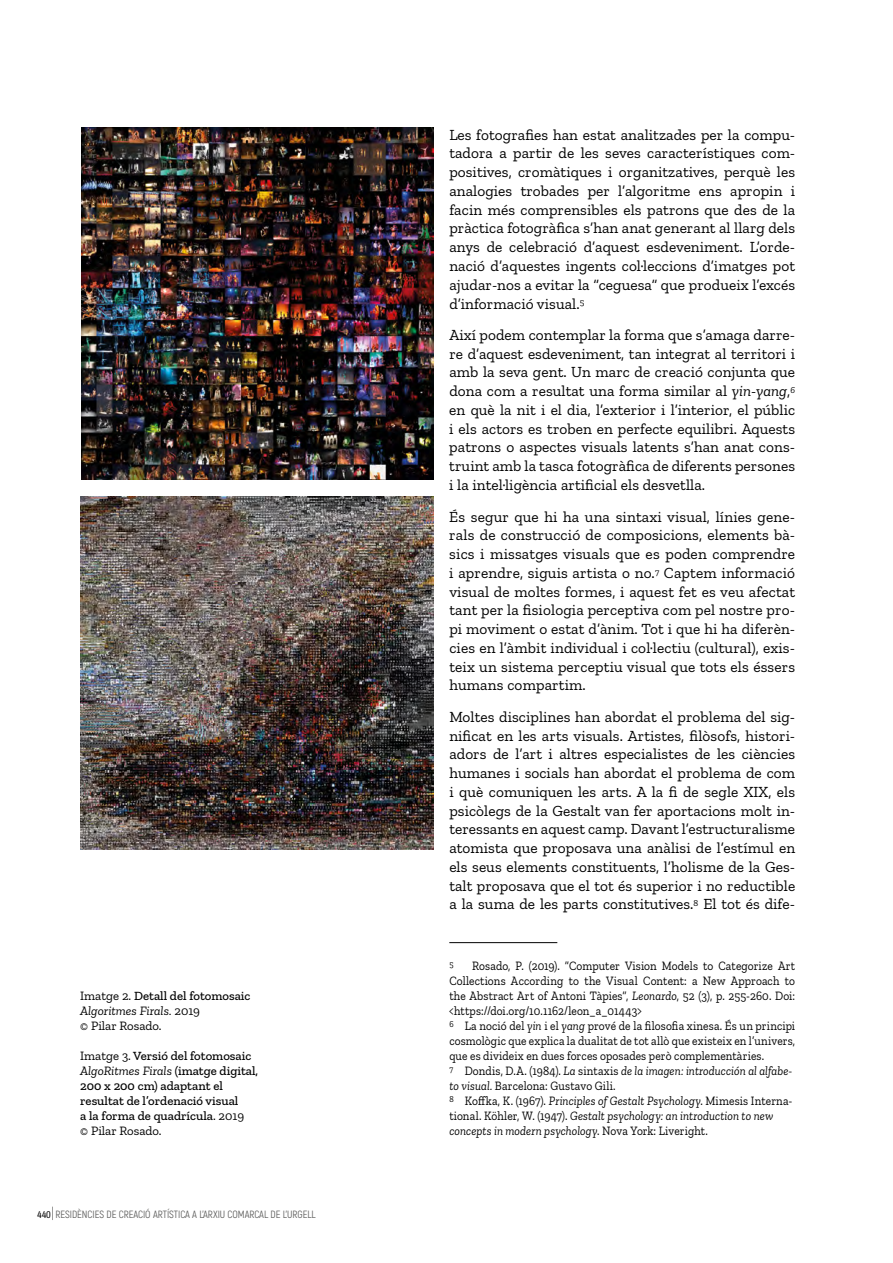
<style>
.page{position:relative;width:893px;height:1263px;background:#fff}
.page>*{position:absolute;margin:0;border:0;box-sizing:border-box;transform-origin:0 0}
.t1{font:15.3px/18.8px "Zilla Slab";letter-spacing:.005em;color:#000;text-align:justify}
.t2{font:12.75px/15px "Zilla Slab";letter-spacing:.01em;color:#000;scale:.9 1}
.t3{font:500 12.75px/15px "Zilla Slab";color:#000}
.t4{font:12.75px/15px "Zilla Slab";letter-spacing:.01em;color:#000}
.t5{font:10.5px "Akrobat";letter-spacing:-.005em;color:#575756}
.t6{font:9px "Zilla Slab";color:#000;scale:.9 1}
.s1{font-weight:500}
.s2{font-style:italic}
.s3{font-weight:400}
.s4{font-weight:400;font-style:italic}
.s5{font-family:"Imago";color:#000}
</style>
<div class="page">
<svg style="left:52px;top:1206px;width:1px;height:14px"></svg>
<hr style="left:449px;top:942px;width:108px;height:1px;background:#000">
<img style="left:81px;top:128px;width:352px;height:352px">
<img style="left:80px;top:497px;width:353px;height:353px">
<p class="t4" style="left:80px;top:989px;width:172px">Imatge 2. <span class="s1">Detall del fotomosaic<br></span><span class="s2">Algoritmes Firals.</span> 2019<br>© Pilar Rosado.</p>
<p class="t3" style="left:80px;top:1049px;width:180px"><span class="s3">Imatge 3.</span> Versió del fotomosaic<br><span class="s4">AlgoRitmes Firals</span> (imatge digital,<br>200 x 200 cm) adaptant el resultat de l’ordenació visual<br>a la forma de quadrícula<span class="s3">. 2019<br>© Pilar Rosado.</span></p>
<p class="t5" style="left:37px;top:1208px;width:280px"><span class="s5">440</span> RESIDÈNCIES DE CREACIÓ ARTÍSTICA A L’ARXIU COMARCAL DE L’URGELL</p>
<p class="t1" style="left:449px;top:125px;width:347px">Les fotografies han estat analitzades per la compu&shy;tadora a partir de les seves característiques com&shy;positives, cromàtiques i organitzatives, perquè les analogies trobades per l’algoritme ens apropin i facin més comprensibles els patrons que des de la pràctica fotogràfica s’han anat generant al llarg dels anys de celebració d’aquest esdeveniment. L’orde&shy;nació d’aquestes ingents col·leccions d’imatges pot ajudar-nos a evitar la “ceguesa” que produeix l’excés d’informació visual.<sup>5</sup></p>
<p class="t1" style="left:449px;top:326px;width:347px">Així podem contemplar la forma que s’amaga darre&shy;re d’aquest esdeveniment, tan integrat al territori i amb la seva gent. Un marc de creació conjunta que dona com a resultat una forma similar al <span class="s2">yin-yang</span>,<sup>6 </sup>en què la nit i el dia, l’exterior i l’interior, el públic i els actors es troben en perfecte equilibri. Aquests patrons o aspectes visuals latents s’han anat cons&shy;truint amb la tasca fotogràfica de diferents persones i la intel·ligència artificial els desvetlla.</p>
<p class="t1" style="left:449px;top:507px;width:347px">És segur que hi ha una sintaxi visual, línies gene&shy;rals de construcció de composicions, elements bà&shy;sics i missatges visuals que es poden comprendre i aprendre, siguis artista o no.<sup>7</sup> Captem informació visual de moltes formes, i aquest fet es veu afectat tant per la fisiologia perceptiva com pel nostre pro&shy;pi moviment o estat d’ànim. Tot i que hi ha diferèn&shy;cies en l’àmbit individual i col·lectiu (cultural), exis&shy;teix un sistema perceptiu visual que tots els éssers humans compartim.</p>
<p class="t1" style="left:449px;top:707px;width:347px">Moltes disciplines han abordat el problema del sig&shy;nificat en les arts visuals. Artistes, filòsofs, histori&shy;adors de l’art i altres especialistes de les ciències humanes i socials han abordat el problema de com i què comuniquen les arts. A la fi de segle XIX, els psicòlegs de la Gestalt van fer aportacions molt in&shy;teressants en aquest camp. Davant l’estructuralisme atomista que proposava una anàlisi de l’estímul en els seus elements constituents, l’holisme de la Ges&shy;talt proposava que el tot és superior i no reductible a la suma de les parts constitutives.<sup>8</sup> El tot és dife-</p>
<p class="t2" style="left:449px;top:959px;width:386px;text-indent:23px">Rosado, P. (2019). “Computer Vision Models to Categorize Art Collections According to the Visual Content: a New Approach to the Abstract Art of Antoni Tàpies”, <span class="s2">Leonardo</span>, 52 (3), p. 255-260. Doi: &lt;https://doi.org/10.1162/leon_a_01443&gt;<br><sup>6</sup> La noció del <span class="s2">yin</span> i el <span class="s2">yang</span> prové de la filosofia xinesa. És un principi cosmològic que explica la dualitat de tot allò que existeix en l’univers, que es divideix en dues forces oposades però complementàries.<br><sup>7</sup> Dondis, D.A. (1984). <span class="s2">La</span> sintaxis <span class="s2">de la imagen: introducción al alfabe&shy;to visual.</span> Barcelona: Gustavo Gili.<br><sup>8</sup> Koffka, K. (1967). <span class="s2">Principles of Gestalt Psychology</span>. Mimesis Interna&shy;tional. Köhler, W. (1947). <span class="s2">Gestalt psychology: an introduction to new concepts in modern psychology</span>. Nova York: Liveright.</p>
<p class="t6" style="left:449px;top:959px;width:6px">5</p>
</div>
